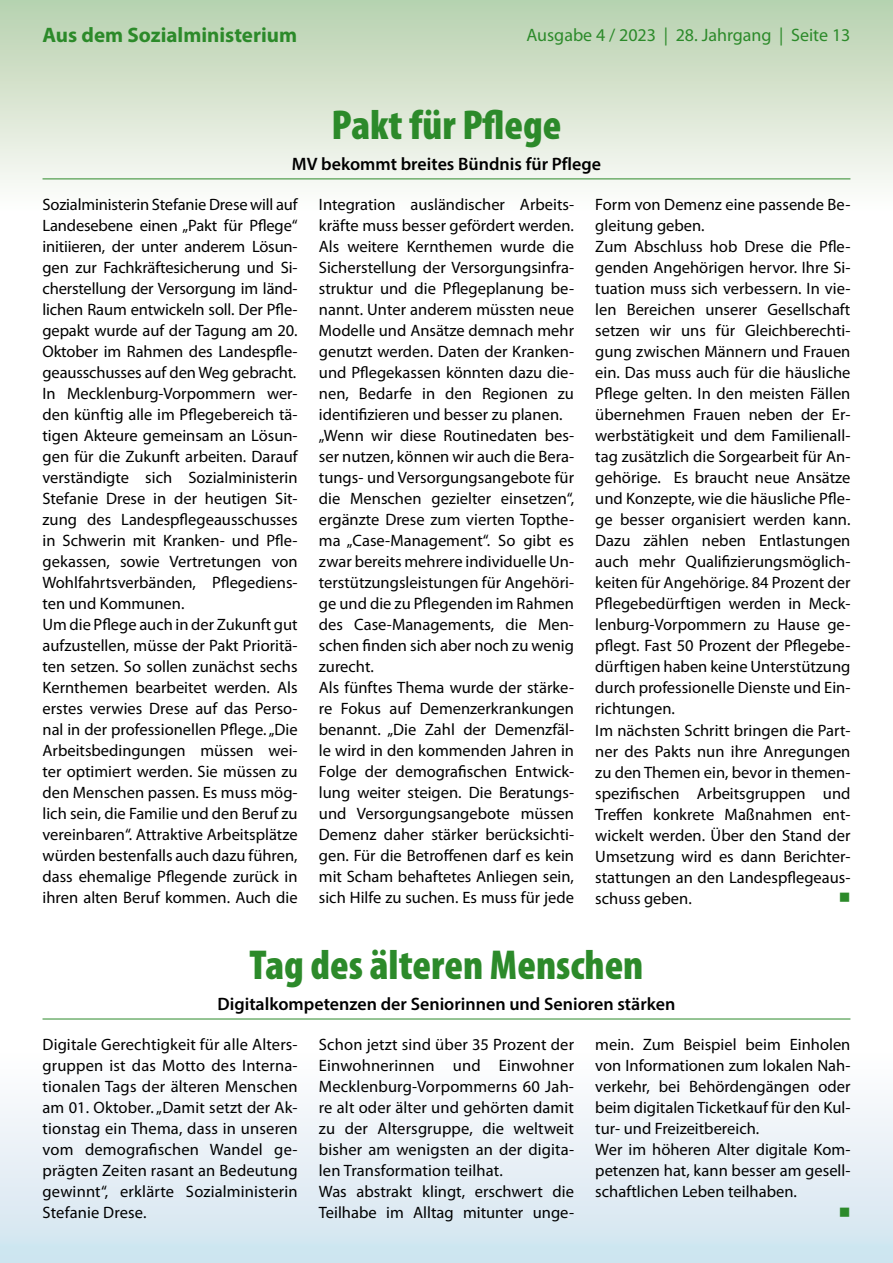
<style>
.page{position:relative;width:893px;height:1263px;background:#fff}
.page>*{position:absolute;margin:0;border:0;box-sizing:border-box;transform-origin:0 0}
.t1{font:900 condensed 42px "Myriad Pro";color:#2c8a2a}
.t2{font:700 21px "Myriad Pro";color:#2c8a2a}
.t3{font:600 18px "Myriad Pro";color:#000}
.t4{font:18px "Myriad Pro";color:#2c8a2a}
.t5{font:16.5px/21px "Myriad Pro";color:#000}
.t6{font:15.75px "Wingdings";color:#2c8a2a}
</style>
<div class="page">
<div style="left:0;top:1050px;width:893px;height:213px;background:linear-gradient(to bottom,#fffeff,#cfe4ef)"></div>
<div style="left:0;top:0;width:893px;height:213px;background:linear-gradient(to bottom,#b8d1ae,#fdfcfb)"></div>
<svg style="left:0;top:1050px;width:1px;height:213px"></svg>
<svg style="left:0;top:0;width:1px;height:213px"></svg>
<hr style="left:43px;top:179px;width:807px;height:1px;background:#2c8a2a">
<hr style="left:43px;top:1019px;width:807px;height:1px;background:#2c8a2a">
<p class="t2" style="left:43px;top:21px;width:256px">Aus dem Sozialministerium</p>
<p class="t4" style="left:526px;top:24px;width:325px">Ausgabe 4 / 2023 | 28. Jahrgang | Seite 13</p>
<h1 class="t1" style="left:332px;top:98px;width:231px">Pakt für Pflege</h1>
<p class="t3" style="left:292px;top:153px;width:311px">MV bekommt breites Bündnis für Pflege</p>
<p class="t5" style="left:43px;top:194px;width:257px">Sozialministerin Stefanie Drese will auf Landesebene einen „Pakt für Pflege“ initiieren, der unter anderem Lösun&shy;gen zur Fachkräftesicherung und Si&shy;cherstellung der Versorgung im länd&shy;lichen Raum entwickeln soll. Der Pfle&shy;gepakt wurde auf der Tagung am 20.<br>Oktober im Rahmen des Landespfle&shy;geausschusses auf den Weg gebracht.<br>In Mecklenburg-Vorpommern wer&shy;den künftig alle im Pflegebereich tä&shy;tigen Akteure gemeinsam an Lösun&shy;gen für die Zukunft arbeiten. Darauf verständigte sich Sozialministerin Stefanie Drese in der heutigen Sit&shy;zung des Landespflegeausschusses in Schwerin mit Kranken- und Pfle&shy;gekassen, sowie Vertretungen von Wohlfahrtsverbänden, Pflegediens&shy;ten und Kommunen.<br>Um die Pflege auch in der Zukunft gut aufzustellen, müsse der Pakt Prioritä&shy;ten setzen. So sollen zunächst sechs Kernthemen bearbeitet werden. Als erstes verwies Drese auf das Perso&shy;nal in der professionellen Pflege. „Die Arbeitsbedingungen müssen wei&shy;ter optimiert werden. Sie müssen zu den Menschen passen. Es muss mög&shy;lich sein, die Familie und den Beruf zu vereinbaren“. Attraktive Arbeitsplätze würden bestenfalls auch dazu führen, dass ehemalige Pflegende zurück in ihren alten Beruf kommen. Auch die</p>
<p class="t5" style="left:319px;top:194px;width:257px">Integration ausländischer Arbeits&shy;kräfte muss besser gefördert werden.<br>Als weitere Kernthemen wurde die Sicherstellung der Versorgungsinfra&shy;struktur und die Pflegeplanung be&shy;nannt. Unter anderem müssten neue Modelle und Ansätze demnach mehr genutzt werden. Daten der Kranken&shy;und Pflegekassen könnten dazu die&shy;nen, Bedarfe in den Regionen zu identifizieren und besser zu planen. „Wenn wir diese Routinedaten bes&shy;ser nutzen, können wir auch die Bera&shy;tungs- und Versorgungsangebote für die Menschen gezielter einsetzen“, ergänzte Drese zum vierten Topthe&shy;ma „Case-Management“. So gibt es zwar bereits mehrere individuelle Un&shy;terstützungsleistungen für Angehöri&shy;ge und die zu Pflegenden im Rahmen des Case-Managements, die Men&shy;schen finden sich aber noch zu wenig zurecht.<br>Als fünftes Thema wurde der stärke&shy;re Fokus auf Demenzerkrankungen benannt. „Die Zahl der Demenzfäl&shy;le wird in den kommenden Jahren in Folge der demografischen Entwick&shy;lung weiter steigen. Die Beratungs&shy;und Versorgungsangebote müssen Demenz daher stärker berücksichti&shy;gen. Für die Betroffenen darf es kein mit Scham behaftetes Anliegen sein, sich Hilfe zu suchen. Es muss für jede</p>
<p class="t5" style="left:595px;top:194px;width:257px">Form von Demenz eine passende Be&shy;gleitung geben.<br>Zum Abschluss hob Drese die Pfle&shy;genden Angehörigen hervor. Ihre Si&shy;tuation muss sich verbessern. In vie&shy;len Bereichen unserer Gesellschaft setzen wir uns für Gleichberechti&shy;gung zwischen Männern und Frauen ein. Das muss auch für die häusliche Pflege gelten. In den meisten Fällen übernehmen Frauen neben der Er&shy;werbstätigkeit und dem Familienall&shy;tag zusätzlich die Sorgearbeit für An&shy;gehörige. Es braucht neue Ansätze und Konzepte, wie die häusliche Pfle&shy;ge besser organisiert werden kann.<br>Dazu zählen neben Entlastungen auch mehr Qualifizierungsmöglich&shy;keiten für Angehörige. 84 Prozent der Pflegebedürftigen werden in Meck&shy;lenburg-Vorpommern zu Hause ge&shy;pflegt. Fast 50 Prozent der Pflegebe&shy;dürftigen haben keine Unterstützung durch professionelle Dienste und Ein&shy;richtungen.<br>Im nächsten Schritt bringen die Part&shy;ner des Pakts nun ihre Anregungen zu den Themen ein, bevor in themen&shy;spezifischen Arbeitsgruppen und Treffen konkrete Maßnahmen ent&shy;wickelt werden. Über den Stand der Umsetzung wird es dann Berichter&shy;stattungen an den Landespflegeaus&shy;schuss geben.</p>
<p class="t6" style="left:839px;top:889px;width:13px">■</p>
<h1 class="t1" style="left:249px;top:938px;width:395px">Tag des älteren Menschen</h1>
<p class="t3" style="left:218px;top:993px;width:459px">Digitalkompetenzen der Seniorinnen und Senioren stärken</p>
<p class="t5" style="left:43px;top:1034px;width:257px;text-align:justify">Digitale Gerechtigkeit für alle Alters&shy;gruppen ist das Motto des Interna&shy;tionalen Tags der älteren Menschen am 01. Oktober. „Damit setzt der Ak&shy;tionstag ein Thema, dass in unseren vom demografischen Wandel ge&shy;prägten Zeiten rasant an Bedeutung gewinnt“, erklärte Sozialministerin Stefanie Drese.</p>
<p class="t5" style="left:319px;top:1034px;width:257px">Schon jetzt sind über 35 Prozent der Einwohnerinnen und Einwohner Mecklenburg-Vorpommerns 60 Jah&shy;re alt oder älter und gehörten damit zu der Altersgruppe, die weltweit bisher am wenigsten an der digita&shy;len Transformation teilhat.<br>Was abstrakt klingt, erschwert die Teilhabe im Alltag mitunter unge-</p>
<p class="t5" style="left:595px;top:1034px;width:257px">mein. Zum Beispiel beim Einholen von Informationen zum lokalen Nah&shy;verkehr, bei Behördengängen oder beim digitalen Ticketkauf für den Kul&shy;tur- und Freizeitbereich.<br>Wer im höheren Alter digitale Kom&shy;petenzen hat, kann besser am gesell&shy;schaftlichen Leben teilhaben.</p>
<p class="t6" style="left:839px;top:1204px;width:13px">■</p>
</div>
